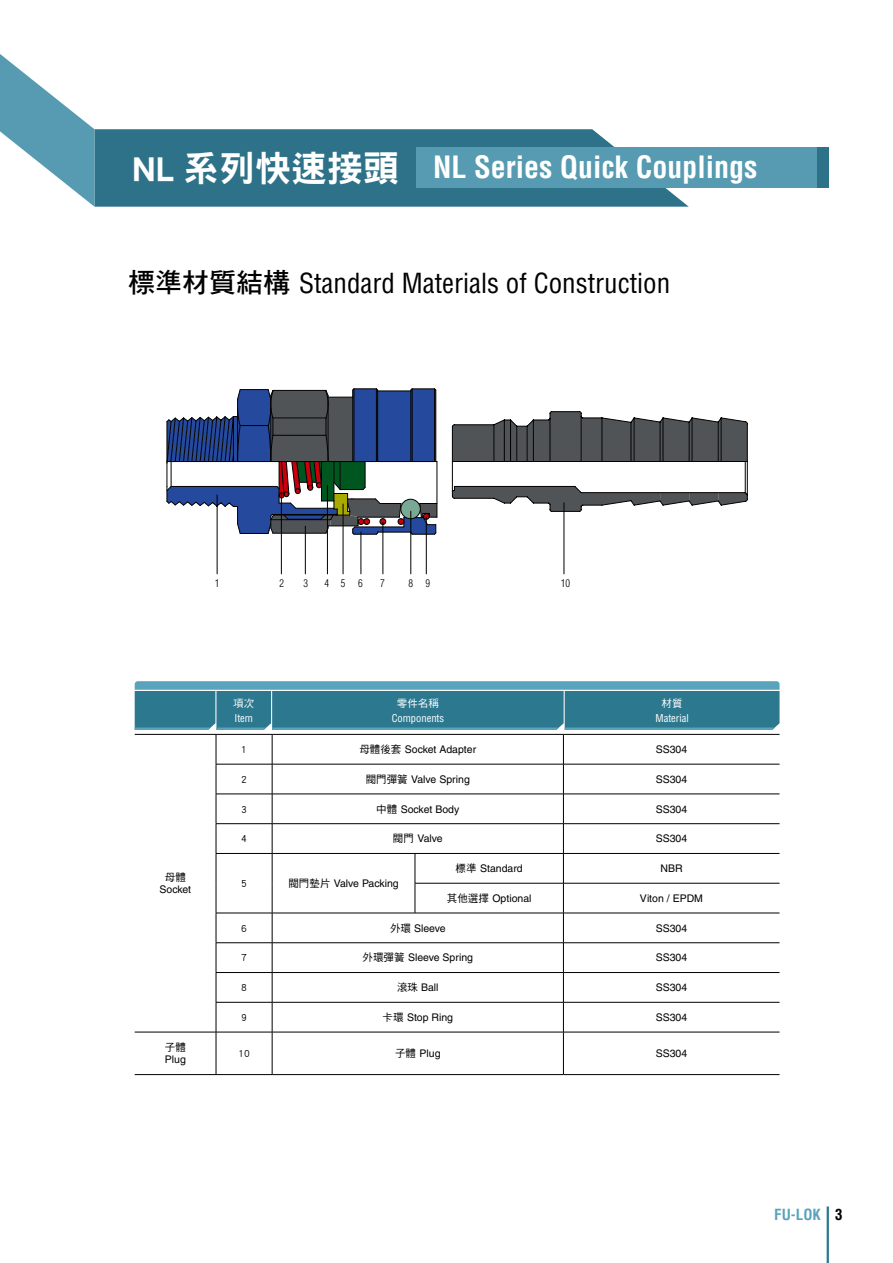
<style>
.page{position:relative;width:893px;height:1263px;background:#fff}
.page>*{position:absolute;margin:0;border:0;box-sizing:border-box;transform-origin:0 0}
.t1{font:700 condensed 30px "Helvetica";color:#fff}
.t2{font:condensed 27px "Helvetica";color:#000}
.t3{font:700 condensed 15px "Helvetica";color:#59a3bc}
.t4{font:10.5px "Helvetica";color:#000}
.t5{font:condensed 10.5px "Helvetica";color:#fff}
.t6{font:10.5px "DF Hei Std W5";color:#000}
.t7{font:300 condensed 10.5px "Helvetica";color:#000}
.t8{font:10.5px "DF Hei Std W5";color:#fff}
.s1{font-family:"DF Hei Std W9";font-weight:400;font-stretch:normal;font-size:36px}
.s2{font-family:"DF Hei Std W7";font-stretch:normal}
.s3{font-family:"DF Hei Std W5"}
.s4{color:#000}
</style>
<div class="page">
<hr style="left:827px;top:1206px;width:2px;height:57px;background:#2c788f">
<svg style="left:94px;top:129px;width:595px;height:78px;background:#397a90"></svg>
<svg style="left:0;top:54px;width:94px;height:153px"></svg>
<hr style="left:135px;top:734px;width:81px;height:1px;background:#000">
<hr style="left:216px;top:734px;width:56px;height:1px;background:#000">
<hr style="left:216px;top:764px;width:56px;height:1px;background:#000">
<hr style="left:272px;top:764px;width:143px;height:1px;background:#000">
<hr style="left:415px;top:764px;width:148px;height:1px;background:#000">
<hr style="left:563px;top:764px;width:216px;height:1px;background:#000">
<hr style="left:216px;top:794px;width:56px;height:1px;background:#000">
<hr style="left:272px;top:794px;width:143px;height:1px;background:#000">
<hr style="left:415px;top:794px;width:148px;height:1px;background:#000">
<hr style="left:563px;top:794px;width:216px;height:1px;background:#000">
<hr style="left:216px;top:823px;width:56px;height:1px;background:#000">
<hr style="left:272px;top:823px;width:143px;height:1px;background:#000">
<hr style="left:415px;top:823px;width:148px;height:1px;background:#000">
<hr style="left:563px;top:823px;width:216px;height:1px;background:#000">
<hr style="left:216px;top:853px;width:56px;height:1px;background:#000">
<hr style="left:272px;top:853px;width:143px;height:1px;background:#000">
<hr style="left:415px;top:853px;width:148px;height:1px;background:#000">
<hr style="left:563px;top:853px;width:216px;height:1px;background:#000">
<hr style="left:415px;top:883px;width:148px;height:1px;background:#000">
<hr style="left:563px;top:883px;width:216px;height:1px;background:#000">
<hr style="left:216px;top:913px;width:56px;height:1px;background:#000">
<hr style="left:272px;top:913px;width:143px;height:1px;background:#000">
<hr style="left:415px;top:913px;width:148px;height:1px;background:#000">
<hr style="left:563px;top:913px;width:216px;height:1px;background:#000">
<hr style="left:216px;top:942px;width:56px;height:1px;background:#000">
<hr style="left:272px;top:942px;width:143px;height:1px;background:#000">
<hr style="left:415px;top:942px;width:148px;height:1px;background:#000">
<hr style="left:563px;top:942px;width:216px;height:1px;background:#000">
<hr style="left:216px;top:972px;width:56px;height:1px;background:#000">
<hr style="left:272px;top:972px;width:143px;height:1px;background:#000">
<hr style="left:415px;top:972px;width:148px;height:1px;background:#000">
<hr style="left:563px;top:972px;width:216px;height:1px;background:#000">
<hr style="left:216px;top:1002px;width:56px;height:1px;background:#000">
<hr style="left:272px;top:1002px;width:143px;height:1px;background:#000">
<hr style="left:415px;top:1002px;width:148px;height:1px;background:#000">
<hr style="left:563px;top:1002px;width:216px;height:1px;background:#000">
<hr style="left:135px;top:1032px;width:81px;height:1px;background:#000">
<hr style="left:216px;top:1032px;width:56px;height:1px;background:#000">
<hr style="left:272px;top:1032px;width:143px;height:1px;background:#000">
<hr style="left:415px;top:1032px;width:148px;height:1px;background:#000">
<hr style="left:563px;top:1032px;width:216px;height:1px;background:#000">
<hr style="left:135px;top:1074px;width:81px;height:1px;background:#000">
<hr style="left:216px;top:1074px;width:56px;height:1px;background:#000">
<hr style="left:272px;top:1074px;width:143px;height:1px;background:#000">
<hr style="left:415px;top:1074px;width:148px;height:1px;background:#000">
<hr style="left:563px;top:1074px;width:216px;height:1px;background:#000">
<hr style="left:272px;top:734px;width:143px;height:1px;background:#000">
<hr style="left:272px;top:734px;width:1px;height:30px;background:#000">
<hr style="left:415px;top:734px;width:148px;height:1px;background:#000">
<hr style="left:272px;top:764px;width:1px;height:30px;background:#000">
<svg style="left:272px;top:794px;width:1px;height:89px"></svg>
<hr style="left:272px;top:883px;width:1px;height:30px;background:#000">
<svg style="left:272px;top:913px;width:1px;height:89px"></svg>
<hr style="left:272px;top:1002px;width:1px;height:30px;background:#000">
<hr style="left:272px;top:1032px;width:1px;height:42px;background:#000">
<hr style="left:563px;top:734px;width:216px;height:1px;background:#000">
<hr style="left:563px;top:734px;width:1px;height:30px;background:#000">
<hr style="left:563px;top:764px;width:1px;height:30px;background:#000">
<svg style="left:415px;top:854px;width:1px;height:29px"></svg>
<svg style="left:563px;top:794px;width:1px;height:89px"></svg>
<hr style="left:415px;top:883px;width:1px;height:30px;background:#000">
<hr style="left:563px;top:883px;width:1px;height:30px;background:#000">
<svg style="left:563px;top:913px;width:1px;height:89px"></svg>
<hr style="left:563px;top:1002px;width:1px;height:30px;background:#000">
<hr style="left:563px;top:1032px;width:1px;height:42px;background:#000">
<hr style="left:216px;top:734px;width:1px;height:30px;background:#000">
<hr style="left:216px;top:764px;width:1px;height:30px;background:#000">
<svg style="left:216px;top:794px;width:1px;height:89px"></svg>
<hr style="left:216px;top:883px;width:1px;height:30px;background:#000">
<svg style="left:216px;top:913px;width:1px;height:89px"></svg>
<hr style="left:216px;top:1002px;width:1px;height:30px;background:#000">
<hr style="left:216px;top:1032px;width:1px;height:42px;background:#000">
<svg style="left:135px;top:681px;width:644px;height:49px;background:#3c859c"></svg>
<div style="left:417px;top:148px;width:412px;height:40px;background:#569bb1"></div>
<div style="left:817px;top:148px;width:12px;height:40px;background:#2d7289"></div>
<svg style="left:549px;top:411px;width:199px;height:101px"></svg>
<svg style="left:237px;top:388px;width:200px;height:28px;background:#435680"></svg>
<svg style="left:167px;top:416px;width:397px;height:158px"></svg>
<h1 class="t1" style="left:132px;top:149px;width:627px"><span class="s1">NL 系列快速接頭</span> NL Series Quick Couplings</h1>
<h2 class="t2" style="left:128px;top:266px;width:544px"><span class="s2">標準材質結構</span> Standard Materials of Construction</h2>
<p class="t7" style="left:215px;top:577px;width:6px">1</p>
<p class="t7" style="left:280px;top:577px;width:6px">2</p>
<p class="t7" style="left:304px;top:577px;width:6px">3</p>
<p class="t7" style="left:324px;top:577px;width:40px">456</p>
<p class="t7" style="left:380px;top:577px;width:6px">7</p>
<p class="t7" style="left:409px;top:577px;width:23px">8 9</p>
<p class="t7" style="left:561px;top:577px;width:11px">10</p>
<p class="t6" style="left:165px;top:871px;width:22px">母體</p>
<p class="t4" style="left:159px;top:883px;width:33px">Socket</p>
<p class="t6" style="left:165px;top:1041px;width:22px">子體</p>
<p class="t4" style="left:165px;top:1054px;width:23px">Plug</p>
<p class="t8" style="left:233px;top:697px;width:22px">項次</p>
<p class="t5" style="left:234px;top:711px;width:20px">Item</p>
<p class="t8" style="left:397px;top:697px;width:43px">零件名稱</p>
<p class="t5" style="left:392px;top:711px;width:54px">Components</p>
<p class="t8" style="left:662px;top:697px;width:22px">材質</p>
<p class="t5" style="left:655px;top:711px;width:35px">Material</p>
<p class="t6" style="left:241px;top:744px;width:7px">1</p>
<p class="t4" style="left:359px;top:743px;width:118px"><span class="s3">母體後套</span> Socket Adapter</p>
<p class="t4" style="left:656px;top:743px;width:33px">SS304</p>
<p class="t6" style="left:241px;top:773px;width:7px">2</p>
<p class="t4" style="left:366px;top:773px;width:106px"><span class="s3">閥門彈簧</span> Valve Spring</p>
<p class="t4" style="left:656px;top:773px;width:33px">SS304</p>
<p class="t6" style="left:241px;top:803px;width:7px">3</p>
<p class="t4" style="left:376px;top:803px;width:85px"><span class="s3">中體</span> Socket Body</p>
<p class="t4" style="left:656px;top:803px;width:33px">SS304</p>
<p class="t6" style="left:241px;top:833px;width:7px">4</p>
<p class="t4" style="left:393px;top:832px;width:51px"><span class="s3">閥門</span> Valve</p>
<p class="t4" style="left:656px;top:832px;width:33px">SS304</p>
<p class="t6" style="left:241px;top:877px;width:7px">5</p>
<p class="t4" style="left:288px;top:877px;width:112px"><span class="s3">閥門墊片</span> Valve Packing</p>
<p class="t4" style="left:456px;top:862px;width:69px"><span class="s3">標準</span> Standard</p>
<p class="t4" style="left:660px;top:862px;width:24px">NBR</p>
<p class="t4" style="left:447px;top:892px;width:86px"><span class="s3">其他選擇</span> Optional</p>
<p class="t4" style="left:640px;top:892px;width:65px">Viton / EPDM</p>
<p class="t6" style="left:241px;top:922px;width:7px">6</p>
<p class="t4" style="left:390px;top:922px;width:57px"><span class="s3">外環</span> Sleeve</p>
<p class="t4" style="left:656px;top:922px;width:33px">SS304</p>
<p class="t6" style="left:241px;top:952px;width:7px">7</p>
<p class="t4" style="left:363px;top:952px;width:112px"><span class="s3">外環彈簧</span> Sleeve Spring</p>
<p class="t4" style="left:656px;top:952px;width:33px">SS304</p>
<p class="t6" style="left:241px;top:982px;width:7px">8</p>
<p class="t4" style="left:397px;top:981px;width:43px"><span class="s3">滾珠</span> Ball</p>
<p class="t4" style="left:656px;top:981px;width:33px">SS304</p>
<p class="t6" style="left:241px;top:1011px;width:7px">9</p>
<p class="t4" style="left:382px;top:1011px;width:72px"><span class="s3">卡環</span> Stop Ring</p>
<p class="t4" style="left:656px;top:1011px;width:33px">SS304</p>
<p class="t6" style="left:238px;top:1048px;width:13px">10</p>
<p class="t4" style="left:395px;top:1047px;width:47px"><span class="s3">子體</span> Plug</p>
<p class="t4" style="left:656px;top:1047px;width:33px">SS304</p>
<h3 class="t3" style="left:774px;top:1205px;width:70px">FU-LOK <span class="s4">3</span></h3>
</div>
